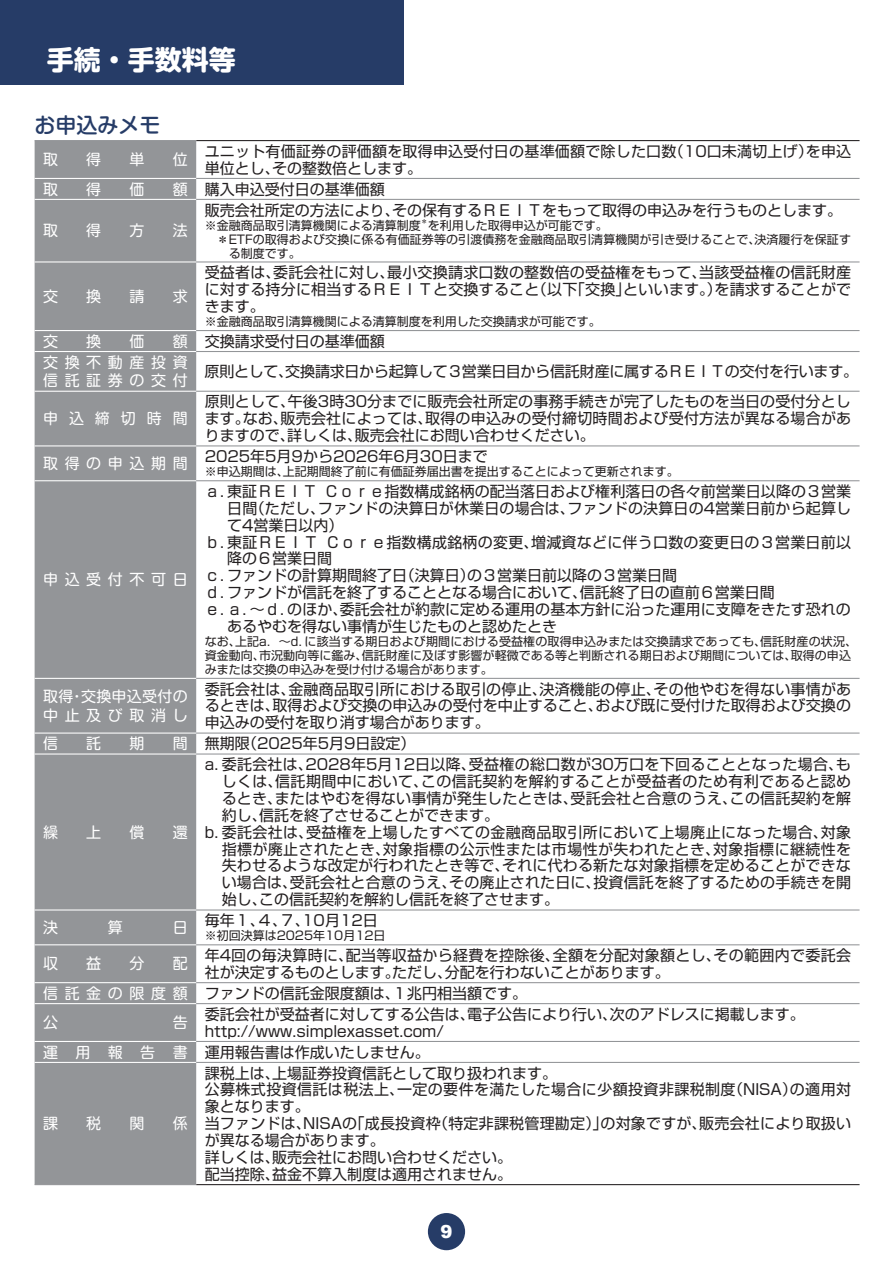
<style>
.page{position:relative;width:893px;height:1263px;background:#fff}
.page>*{position:absolute;margin:0;border:0;box-sizing:border-box;transform-origin:0 0}
.t1{font:700 27px "Shin M Go Pro";color:#fff}
.t2{font:500 21px "Shin M Go Pro";color:#263c67}
.t3{font:900 18px "Arial";color:#fff}
.t4{font:15px/16.8px "Shin Go Pro";color:#231f20}
.t5{font:15px "Shin Go Pro";letter-spacing:.025em;color:#231f20}
.t6{font:15px/16.8px "Shin Go Pro";letter-spacing:.02em;color:#231f20}
.t7{font:15px/18.8px "Shin M Go Pro";letter-spacing:.44em;color:#fff}
.t8{font:15px "Shin Go Pro";letter-spacing:-.02em;color:#231f20}
.t9{font:15px/18.8px "Shin M Go Pro";letter-spacing:.015em;color:#fff}
.t10{font:12px/13.8px "Shin Go Pro";letter-spacing:.005em;color:#231f20}
.t11{font:7.05px "Shin Go Pro";color:#231f20}
.s1{font-family:"Shin M Go Pro";color:#fff}
</style>
<div class="page">
<div style="left:428px;top:1213px;width:37px;height:37px;background:#263c67;border-radius:50%"></div>
<div style="left:0;top:0;width:404px;height:85px;background:#263c67"></div>
<div style="left:35px;top:141px;width:161px;height:1043px;background:#939598"></div>
<hr style="left:35px;top:178px;width:161px;height:1px;background:#fff">
<hr style="left:35px;top:199px;width:161px;height:1px;background:#fff">
<hr style="left:35px;top:261px;width:161px;height:1px;background:#fff">
<hr style="left:35px;top:330px;width:161px;height:1px;background:#fff">
<hr style="left:35px;top:351px;width:161px;height:1px;background:#fff">
<hr style="left:35px;top:391px;width:161px;height:1px;background:#fff">
<hr style="left:35px;top:445px;width:161px;height:1px;background:#fff">
<hr style="left:35px;top:480px;width:161px;height:1px;background:#fff">
<hr style="left:35px;top:678px;width:161px;height:1px;background:#fff">
<hr style="left:35px;top:732px;width:161px;height:2px;background:#fff">
<hr style="left:35px;top:753px;width:161px;height:1px;background:#fff">
<hr style="left:35px;top:909px;width:161px;height:1px;background:#fff">
<hr style="left:35px;top:944px;width:161px;height:1px;background:#fff">
<hr style="left:35px;top:982px;width:161px;height:1px;background:#fff">
<hr style="left:35px;top:1003px;width:161px;height:1px;background:#fff">
<hr style="left:35px;top:1041px;width:161px;height:1px;background:#fff">
<hr style="left:35px;top:1062px;width:161px;height:1px;background:#fff">
<hr style="left:196px;top:140px;width:663px;height:1px;background:#231f20">
<hr style="left:196px;top:1184px;width:663px;height:1px;background:#231f20">
<hr style="left:35px;top:140px;width:161px;height:1px;background:#939598">
<hr style="left:35px;top:1184px;width:161px;height:1px;background:#939598">
<hr style="left:196px;top:178px;width:663px;height:1px;background:#939598">
<hr style="left:196px;top:199px;width:663px;height:1px;background:#939598">
<hr style="left:196px;top:261px;width:663px;height:1px;background:#939598">
<hr style="left:196px;top:330px;width:663px;height:1px;background:#939598">
<hr style="left:196px;top:351px;width:663px;height:1px;background:#939598">
<hr style="left:196px;top:391px;width:663px;height:1px;background:#939598">
<hr style="left:196px;top:445px;width:663px;height:1px;background:#939598">
<hr style="left:196px;top:480px;width:663px;height:1px;background:#939598">
<hr style="left:196px;top:678px;width:663px;height:1px;background:#939598">
<hr style="left:196px;top:732px;width:663px;height:2px;background:#939598">
<hr style="left:196px;top:753px;width:663px;height:1px;background:#939598">
<hr style="left:196px;top:909px;width:663px;height:1px;background:#939598">
<hr style="left:196px;top:944px;width:663px;height:1px;background:#939598">
<hr style="left:196px;top:982px;width:663px;height:1px;background:#939598">
<hr style="left:196px;top:1003px;width:663px;height:1px;background:#939598">
<hr style="left:196px;top:1041px;width:663px;height:1px;background:#939598">
<hr style="left:196px;top:1062px;width:663px;height:1px;background:#939598">
<h1 class="t1" style="left:47px;top:37px;width:191px">手続・手数料等</h1>
<h2 class="t2" style="left:35px;top:108px;width:127px">お申込みメモ</h2>
<p class="t7" style="left:43px;top:148px;width:16px">取</p>
<p class="t7" style="left:86px;top:148px;width:16px">得</p>
<p class="t7" style="left:129px;top:148px;width:16px">単</p>
<p class="t7" style="left:173px;top:148px;width:16px">位</p>
<p class="t4" style="left:205px;top:141px;width:648px">ユニット有価証券の評価額を取得申込受付日の基準価額で除した口数（10口未満切上げ）を申込単位とし、その整数倍とします。</p>
<p class="t7" style="left:43px;top:178px;width:16px">取</p>
<p class="t7" style="left:86px;top:178px;width:16px">得</p>
<p class="t7" style="left:129px;top:178px;width:16px">価</p>
<p class="t4" style="left:173px;top:179px;width:214px"><span class="s1">額</span> 購入申込受付日の基準価額</p>
<p class="t7" style="left:43px;top:220px;width:16px">取</p>
<p class="t7" style="left:86px;top:220px;width:16px">得</p>
<p class="t7" style="left:129px;top:220px;width:16px">方</p>
<p class="t7" style="left:173px;top:220px;width:16px">法</p>
<p class="t4" style="left:205px;top:200px;width:639px">販売会社所定の方法により、その保有するＲＥＩＴをもって取得の申込みを行うものとします。</p>
<p class="t10" style="left:205px;top:217px;width:218px">※金融商品取引清算機関による清算制度</p>
<p class="t11" style="left:421px;top:215px;width:8px">＊</p>
<p class="t10" style="left:428px;top:217px;width:181px">を利用した取得申込が可能です。</p>
<p class="t10" style="left:217px;top:231px;width:636px">＊ETFの取得および交換に係る有価証券等の引渡債務を金融商品取引清算機関が引き受けることで、決済履行を保証す</p>
<p class="t10" style="left:229px;top:245px;width:73px">る制度です。</p>
<p class="t7" style="left:43px;top:285px;width:16px">交</p>
<p class="t7" style="left:86px;top:285px;width:16px">換</p>
<p class="t7" style="left:129px;top:285px;width:16px">請</p>
<p class="t7" style="left:173px;top:285px;width:16px">求</p>
<p class="t4" style="left:205px;top:262px;width:648px;text-align:justify">受益者は、委託会社に対し、最小交換請求口数の整数倍の受益権をもって、当該受益権の信託財産に対する持分に相当するＲＥＩＴと交換すること（以下「交換」といいます。）を請求することができます。</p>
<p class="t10" style="left:205px;top:313px;width:398px">※金融商品取引清算機関による清算制度を利用した交換請求が可能です。</p>
<p class="t7" style="left:43px;top:330px;width:16px">交</p>
<p class="t7" style="left:86px;top:330px;width:16px">換</p>
<p class="t7" style="left:129px;top:330px;width:16px">価</p>
<p class="t4" style="left:173px;top:331px;width:214px"><span class="s1">額</span> 交換請求受付日の基準価額</p>
<p class="t7" style="left:43px;top:351px;width:146px">交換不動産投資信託証券の交付</p>
<p class="t8" style="left:205px;top:359px;width:655px">原則として、交換請求日から起算して３営業日目から信託財産に属するＲＥＩＴの交付を行います。</p>
<p class="t7" style="left:43px;top:407px;width:146px">申込締切時間</p>
<p class="t4" style="left:205px;top:391px;width:648px;text-align:justify">原則として、午後3時30分までに販売会社所定の事務手続きが完了したものを当日の受付分とします。なお、販売会社によっては、取得の申込みの受付締切時間および受付方法が異なる場合がありますので、詳しくは、販売会社にお問い合わせください。</p>
<p class="t7" style="left:43px;top:452px;width:146px">取得の申込期間</p>
<p class="t4" style="left:205px;top:446px;width:285px">2025年5月9から2026年6月30日まで</p>
<p class="t10" style="left:205px;top:463px;width:476px">※申込期間は、上記期間終了前に有価証券届出書を提出することによって更新されます。</p>
<p class="t7" style="left:43px;top:568px;width:146px">申込受付不可日</p>
<p class="t4" style="left:205px;top:481px;width:648px">ａ．東証ＲＥＩＴ Ｃｏｒｅ指数構成銘柄の配当落日および権利落日の各々前営業日以降の３営業</p>
<p class="t4" style="left:227px;top:498px;width:625px">日間（ただし、ファンドの決算日が休業日の場合は、ファンドの決算日の4営業日前から起算し</p>
<p class="t4" style="left:227px;top:515px;width:118px">て4営業日以内）</p>
<p class="t4" style="left:205px;top:532px;width:648px">ｂ．東証ＲＥＩＴ Ｃｏｒｅ指数構成銘柄の変更、増減資などに伴う口数の変更日の３営業日前以</p>
<p class="t4" style="left:227px;top:548px;width:106px">降の６営業日間</p>
<p class="t4" style="left:205px;top:565px;width:474px">ｃ．ファンドの計算期間終了日（決算日）の３営業日前以降の３営業日間</p>
<p class="t4" style="left:205px;top:582px;width:571px">ｄ．ファンドが信託を終了することとなる場合において、信託終了日の直前６営業日間</p>
<p class="t4" style="left:205px;top:599px;width:648px">ｅ．ａ．〜ｄ．のほか、委託会社が約款に定める運用の基本方針に沿った運用に支障をきたす恐れの</p>
<p class="t4" style="left:227px;top:616px;width:331px">あるやむを得ない事情が生じたものと認めたとき</p>
<p class="t10" style="left:205px;top:633px;width:654px">なお、上記a．〜d．に該当する期日および期間における受益権の取得申込みまたは交換請求であっても、信託財産の状況、資金動向、市況動向等に鑑み、信託財産に及ぼす影響が軽微である等と判断される期日および期間については、取得の申込みまたは交換の申込みを受け付ける場合があります。</p>
<p class="t9" style="left:43px;top:685px;width:146px">取得・交換申込受付の中止及び取消し</p>
<p class="t4" style="left:205px;top:679px;width:648px;text-align:justify">委託会社は、金融商品取引所における取引の停止、決済機能の停止、その他やむを得ない事情があるときは、取得および交換の申込みの受付を中止すること、および既に受付けた取得および交換の申込みの受付を取り消す場合があります。</p>
<p class="t7" style="left:43px;top:732px;width:16px">信</p>
<p class="t7" style="left:86px;top:732px;width:16px">託</p>
<p class="t7" style="left:129px;top:732px;width:16px">期</p>
<p class="t4" style="left:173px;top:733px;width:244px"><span class="s1">間</span> 無期限（2025年5月9日設定）</p>
<p class="t7" style="left:43px;top:821px;width:16px">繰</p>
<p class="t7" style="left:86px;top:821px;width:16px">上</p>
<p class="t7" style="left:129px;top:821px;width:16px">償</p>
<p class="t7" style="left:173px;top:821px;width:16px">還</p>
<p class="t7" style="left:43px;top:916px;width:16px">決</p>
<p class="t7" style="left:108px;top:916px;width:16px">算</p>
<p class="t7" style="left:173px;top:916px;width:16px">日</p>
<p class="t6" style="left:205px;top:754px;width:648px">a．委託会社は、2028年5月12日以降、受益権の総口数が30万口を下回ることとなった場合、も</p>
<p class="t5" style="left:222px;top:769px;width:631px">しくは、信託期間中において、この信託契約を解約することが受益者のため有利であると認め</p>
<p class="t4" style="left:222px;top:788px;width:631px">るとき、またはやむを得ない事情が発生したときは、受託会社と合意のうえ、この信託契約を解</p>
<p class="t4" style="left:222px;top:805px;width:279px">約し、信託を終了させることができます。</p>
<p class="t5" style="left:205px;top:820px;width:648px">b．委託会社は、受益権を上場したすべての金融商品取引所において上場廃止になった場合、対象</p>
<p class="t5" style="left:222px;top:836px;width:631px">指標が廃止されたとき、対象指標の公示性または市場性が失われたとき、対象指標に継続性を</p>
<p class="t4" style="left:222px;top:855px;width:631px">失わせるような改定が行われたとき等で、それに代わる新たな対象指標を定めることができな</p>
<p class="t4" style="left:222px;top:872px;width:631px">い場合は、受託会社と合意のうえ、その廃止された日に、投資信託を終了するための手続きを開</p>
<p class="t4" style="left:222px;top:889px;width:339px">始し、この信託契約を解約し信託を終了させます。</p>
<p class="t4" style="left:205px;top:910px;width:175px">毎年１、４、７、10月12日</p>
<p class="t10" style="left:205px;top:927px;width:182px">※初回決算は2025年10月12日</p>
<p class="t7" style="left:43px;top:952px;width:16px">収</p>
<p class="t7" style="left:86px;top:952px;width:16px">益</p>
<p class="t7" style="left:129px;top:952px;width:16px">分</p>
<p class="t7" style="left:173px;top:952px;width:16px">配</p>
<p class="t6" style="left:205px;top:945px;width:648px">年4回の毎決算時に、配当等収益から経費を控除後、全額を分配対象額とし、その範囲内で委託会社が決定するものとします。ただし、分配を行わないことがあります。</p>
<p class="t4" style="left:43px;top:983px;width:486px"><span class="s1">信託金の限度額</span> ファンドの信託金限度額は、１兆円相当額です。</p>
<p class="t7" style="left:43px;top:1011px;width:16px">公</p>
<p class="t7" style="left:173px;top:1011px;width:16px">告</p>
<p class="t4" style="left:205px;top:1004px;width:601px">委託会社が受益者に対してする公告は、電子公告により行い、次のアドレスに掲載します。http://www.simplexasset.com/</p>
<p class="t4" style="left:43px;top:1042px;width:388px"><span class="s1">運 用 報 告 書</span> 運用報告書は作成いたしません。</p>
<p class="t7" style="left:43px;top:1112px;width:16px">課</p>
<p class="t7" style="left:86px;top:1112px;width:16px">税</p>
<p class="t7" style="left:129px;top:1112px;width:16px">関</p>
<p class="t7" style="left:173px;top:1112px;width:16px">係</p>
<p class="t4" style="left:205px;top:1063px;width:648px">課税上は、上場証券投資信託として取り扱われます。<br>公募株式投資信託は税法上、一定の要件を満たした場合に少額投資非課税制度（NISA）の適用対象となります。<br>当ファンドは、NISAの「成長投資枠（特定非課税管理勘定）」の対象ですが、販売会社により取扱いが異なる場合があります。<br>詳しくは、販売会社にお問い合わせください。<br>配当控除、益金不算入制度は適用されません。</p>
<p class="t3" style="left:440px;top:1218px;width:14px">9</p>
</div>
